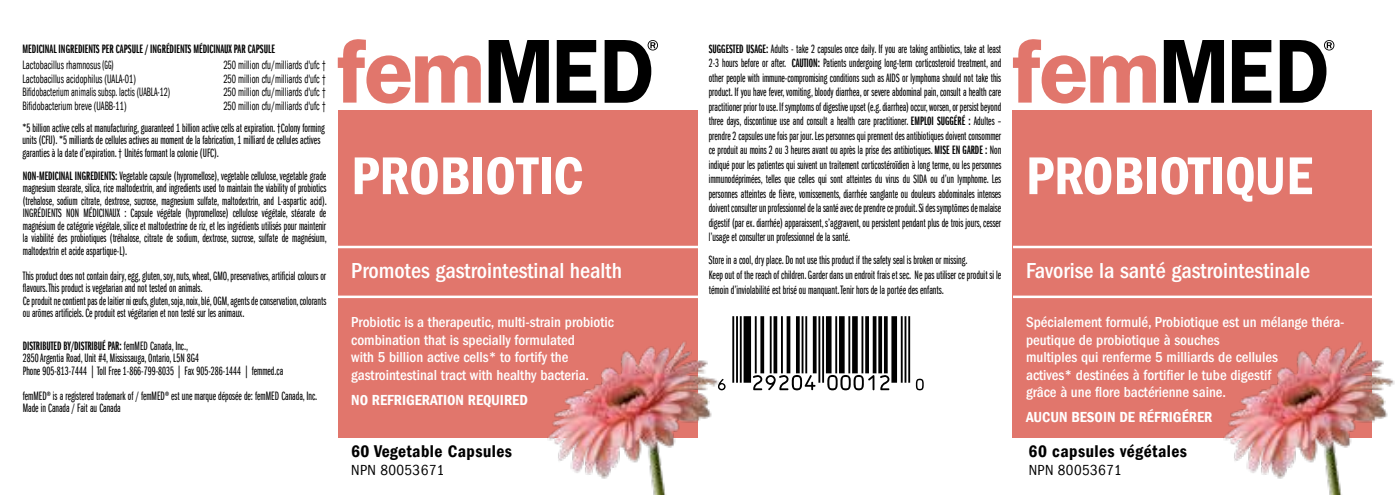
<style>
.page{position:relative;width:1395px;height:495px;background:#fff}
.page>*{position:absolute;margin:0;border:0;box-sizing:border-box;transform-origin:0 0}
.t1{font:600 condensed 55px "Franklin Gothic LT";color:#fff}
.t2{font:500 condensed 22.5px "Franklin Gothic";color:#fff}
.t3{font:600 condensed 17.5px "Franklin Gothic LT";letter-spacing:.025em;color:#000}
.t4{font:500 condensed 15px/17.5px "Franklin Gothic";color:#fff}
.t5{font:600 condensed 15px "Franklin Gothic LT";color:#fff}
.t6{font:condensed 15px "Franklin Gothic LT";letter-spacing:.025em;color:#000}
.t7{font:12.5px/14.5px "Franklin Gothic LT Book X Cmpr";color:#000}
.t8{font:12.5px/13.8px "Franklin Gothic LT Book Cmpr";color:#000;scale:.8 1}
.t9{font:12.5px "Franklin Gothic LT Demi X Cmpr";color:#000}
.s1{font-family:"Franklin Gothic LT Book X Cmpr"}
.s2{font-family:"Franklin Gothic LT Demi X Cmpr"}
</style>
<div class="page">
<svg style="left:338px;top:39px;width:143px;height:65px"></svg>
<svg style="left:489px;top:40px;width:60px;height:63px"></svg>
<svg style="left:557px;top:40px;width:39px;height:63px"></svg>
<div style="left:1012px;top:111px;width:360px;height:327px;background:#e1766c"></div>
<div style="left:338px;top:111px;width:360px;height:327px;background:#e1766c"></div>
<svg style="left:721px;top:379px;width:5px;height:11px"></svg>
<hr style="left:732px;top:316px;width:2px;height:67px;background:#000">
<hr style="left:736px;top:316px;width:2px;height:67px;background:#000">
<hr style="left:740px;top:316px;width:2px;height:67px;background:#000">
<div style="left:744px;top:316px;width:7px;height:67px;background:#000"></div>
<svg style="left:753px;top:316px;width:64px;height:75px"></svg>
<hr style="left:818px;top:316px;width:2px;height:67px;background:#000">
<hr style="left:822px;top:316px;width:2px;height:67px;background:#000">
<svg style="left:826px;top:316px;width:64px;height:75px"></svg>
<div style="left:891px;top:316px;width:6px;height:67px;background:#000"></div>
<hr style="left:901px;top:316px;width:2px;height:67px;background:#000">
<hr style="left:905px;top:316px;width:1px;height:67px;background:#000">
<hr style="left:908px;top:316px;width:2px;height:67px;background:#000">
<svg style="left:916px;top:379px;width:8px;height:11px"></svg>
<img style="left:520px;top:295px;width:201px;height:200px">
<hr style="left:337px;top:246px;width:363px;height:2px;background:#fff">
<hr style="left:337px;top:296px;width:363px;height:2px;background:#fff">
<hr style="left:1013px;top:246px;width:364px;height:2px;background:#fff">
<hr style="left:1013px;top:296px;width:364px;height:2px;background:#fff">
<svg style="left:1013px;top:39px;width:143px;height:65px"></svg>
<svg style="left:1164px;top:40px;width:60px;height:63px"></svg>
<svg style="left:1232px;top:40px;width:39px;height:63px"></svg>
<img style="left:1196px;top:295px;width:199px;height:200px">
<svg style="left:605px;top:40px;width:53px;height:63px"></svg>
<svg style="left:1280px;top:40px;width:54px;height:63px"></svg>
<p class="t9" style="left:23px;top:42px;width:254px">MEDICINAL INGREDIENTS PER CAPSULE / INGRÉDIENTS MÉDICINAUX PAR CAPSULE</p>
<p class="t8" style="left:23px;top:58px;width:186px">Lactobacillus rhamnosus <span class="s1">(GG)<br></span>Lactobacillus acidophilus (UALA-01)<br>Bifidobacterium animalis subsp. lactis (UABLA-12)<br>Bifidobacterium breve (UABB-11)</p>
<p class="t8" style="left:223px;top:58px;width:130px;text-align:justify">250 million cfu/milliards d'ufc † 250 million cfu/milliards d'ufc † 250 million cfu/milliards d'ufc † 250 million cfu/milliards d'ufc †</p>
<p class="t7" style="left:22px;top:122px;width:304px;line-height:12.5px">*5 billion active cells at manufacturing, guaranteed 1 billion active cells at expiration. †Colony forming units (CFU). *5 milliards de cellules actives au moment de la fabrication, 1 milliard de cellules actives garanties à la date d’expiration. † Unités formant la colonie (UFC).</p>
<p class="t7" style="left:23px;top:170px;width:306px;line-height:12.5px;text-align:justify"><span class="s2">NON-MEDICINAL INGREDIENTS:</span> Vegetable capsule (hypromellose), vegetable cellulose, vegetable grade magnesium stearate, silica, rice maltodextrin, and ingredients used to maintain the viability of probiotics (trehalose, sodium citrate, dextrose, sucrose, magnesium sulfate, maltodextrin, and L-aspartic acid).<br>INGRÉDIENTS NON MÉDICINAUX : Capsule végétale (hypromellose) cellulose végétale, stéarate de magnésium de catégorie végétale, silice et maltodextrine de riz, et les ingrédients utilisés pour maintenir la viabilité des probiotiques (tréhalose, citrate de sodium, dextrose, sucrose, sulfate de magnésium, maltodextrin et acide aspartique-L).</p>
<p class="t7" style="left:23px;top:270px;width:305px;line-height:12.5px">This product does not contain dairy, egg, gluten, soy, nuts, wheat, GMO, preservatives, artificial colours or flavours. This product is vegetarian and not tested on animals.<br>Ce produit ne contient pas de laitier ni œufs, gluten, soja, noix, blé, OGM, agents de conservation, colorants ou arômes artificiels. Ce produit est végétarien et non testé sur les animaux.</p>
<p class="t9" style="left:23px;top:339px;width:167px">DISTRIBUTED BY/DISTRIBUÉ PAR: <span class="s1">femMED Canada, Inc.,</span></p>
<p class="t7" style="left:23px;top:352px;width:262px;line-height:12.5px">2850 Argentia Road, Unit #4, Mississauga, Ontario, L5N 8G4<br>Phone 905-813-7444 | Toll Free 1-866-799-8035 | Fax 905-286-1444 | femmed.ca</p>
<p class="t7" style="left:23px;top:390px;width:296px;line-height:12.5px">femMED® is a registered trademark of / femMED® est une marque déposée de: femMED Canada, Inc.<br>Made in Canada / Fait au Canada</p>
<p class="t7" style="left:709px;top:42px;width:294px;text-align:justify"><span class="s2">SUGGESTED USAGE:</span> Adults - take 2 capsules once daily. If you are taking antibiotics, take at least 2-3 hours before or after. <span class="s2">CAUTION:</span> Patients undergoing long-term corticosteroid treatment, and other people with immune-compromising conditions such as AIDS or lymphoma should not take this product. If you have fever, vomiting, bloody diarrhea, or severe abdominal pain, consult a health care practitioner prior to use. If symptoms of digestive upset (e.g. diarrhea) occur, worsen, or persist beyond three days, discontinue use and consult a health care practitioner. <span class="s2">EMPLOI SUGGÉRÉ :</span> Adultes – prendre 2 capsules une fois par jour. Les personnes qui prennent des antibiotiques doivent consommer ce produit au moins 2 ou 3 heures avant ou après la prise des antibiotiques. <span class="s2">MISE EN GARDE :</span> Non indiqué pour les patientes qui suivent un traitement corticostéroïdien à long terme, ou les personnes immunodéprimées, telles que celles qui sont atteintes du virus du SIDA ou d’un lymphome. Les personnes atteintes de fièvre, vomissements, diarrhée sanglante ou douleurs abdominales intenses doivent consulter un professionnel de la santé avec de prendre ce produit. Si des symptômes de malaise digestif (par ex. diarrhée) apparaissent, s’aggravent, ou persistent pendant plus de trois jours, cesser l’usage et consulter un professionnel de la santé.</p>
<p class="t7" style="left:709px;top:252px;width:294px">Store in a cool, dry place. Do not use this product if the safety seal is broken or missing.<br>Keep out of the reach of children. Garder dans un endroit frais et sec. Ne pas utiliser ce produit si le témoin d’inviolabilité est brisé ou manquant. Tenir hors de la portée des enfants.</p>
<h1 class="t1" style="left:351px;top:144px;width:234px">PROBIOTIC</h1>
<h1 class="t1" style="left:1026px;top:144px;width:288px">PROBIOTIQUE</h1>
<h2 class="t2" style="left:1026px;top:257px;width:286px">Favorise la santé gastrointestinale</h2>
<p class="t4" style="left:1026px;top:314px;width:320px">Spécialement formulé, Probiotique est un mélange théra&shy;peutique de probiotique à souches<br>multiples qui renferme 5 milliards de cellules<br>actives* destinées à fortifier le tube digestif<br>grâce à une flore bactérienne saine.</p>
<p class="t5" style="left:1026px;top:409px;width:188px">AUCUN BESOIN DE RÉFRIGÉRER</p>
<h2 class="t2" style="left:351px;top:257px;width:272px">Promotes gastrointestinal health</h2>
<p class="t4" style="left:351px;top:314px;width:264px">Probiotic is a therapeutic, multi-strain probiotic combination that is specially formulated<br>with 5 billion active cells* to fortify the gastrointestinal tract with healthy bacteria.</p>
<p class="t5" style="left:351px;top:391px;width:178px">NO REFRIGERATION REQUIRED</p>
<h3 class="t3" style="left:351px;top:441px;width:162px">60 Vegetable Capsules</h3>
<h3 class="t3" style="left:1029px;top:441px;width:160px">60 capsules végétales</h3>
<p class="t6" style="left:351px;top:462px;width:95px">NPN 80053671</p>
<p class="t6" style="left:1029px;top:462px;width:95px">NPN 80053671</p>
</div>
